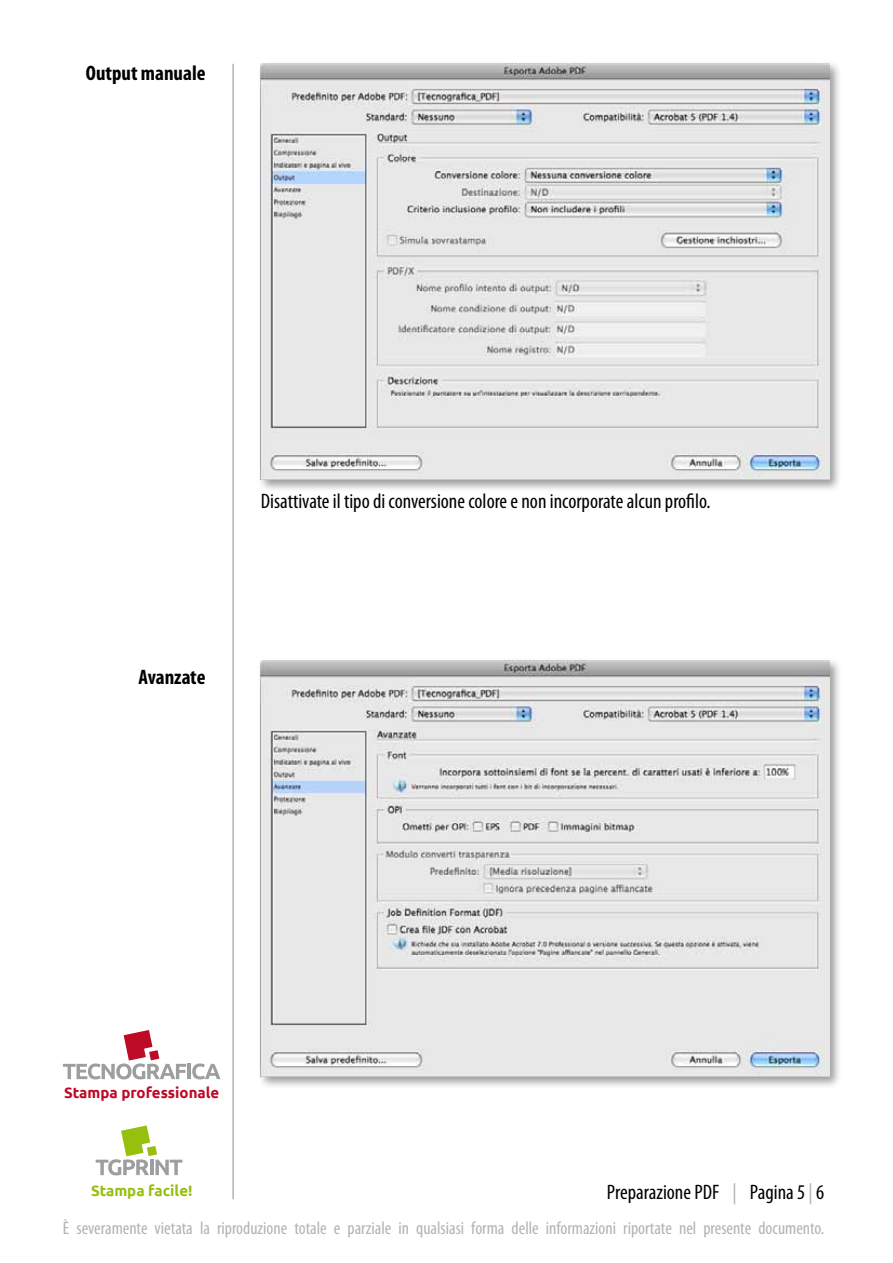
<style>
.page{position:relative;width:893px;height:1263px;background:#fff}
.page>*{position:absolute;margin:0;border:0;box-sizing:border-box;transform-origin:0 0}
.t1{font:condensed 21px "Myriad Pro";color:#000}
.t2{font:700 condensed 21px "Myriad Pro";color:#000}
.t3{font:condensed 18px "Myriad Pro";color:#b1b3b4}
.t4{font:700 15px "Ubuntu";color:#bd0a26}
.t5{font:700 15px "Ubuntu";color:#97bf0d}
.s1{color:#b1b3b4}
</style>
<div class="page">
<hr style="left:232px;top:64px;width:2px;height:1135px;background:#b1b3b4">
<div style="left:258px;top:61px;width:584px;height:432px;background:#000;opacity:.4"></div>
<img style="left:261px;top:64px;width:568px;height:415px">
<div style="left:258px;top:657px;width:584px;height:433px;background:#000;opacity:.4"></div>
<img style="left:261px;top:660px;width:568px;height:416px">
<hr style="left:187px;top:1064px;width:4px;height:15px;background:#9c9e9f">
<svg style="left:192px;top:1063px;width:28px;height:16px"></svg>
<svg style="left:63px;top:1030px;width:123px;height:49px"></svg>
<svg style="left:96px;top:1125px;width:86px;height:50px"></svg>
<p class="t2" style="left:86px;top:59px;width:121px">Output manuale</p>
<p class="t1" style="left:261px;top:490px;width:451px">Disattivate il tipo di conversione colore e non incorporate alcun profilo.</p>
<p class="t2" style="left:138px;top:664px;width:69px">Avanzate</p>
<p class="t4" style="left:64px;top:1083px;width:157px">Stampa professionale</p>
<p class="t5" style="left:91px;top:1181px;width:103px">Stampa facile!</p>
<p class="t1" style="left:607px;top:1181px;width:219px">Preparazione PDF <span class="s1">|</span> Pagina 5 <span class="s1">|</span> 6</p>
<p class="t3" style="left:63px;top:1218px;width:763px">È severamente vietata la riproduzione totale e parziale in qualsiasi forma delle informazioni riportate nel presente documento.</p>
</div>
